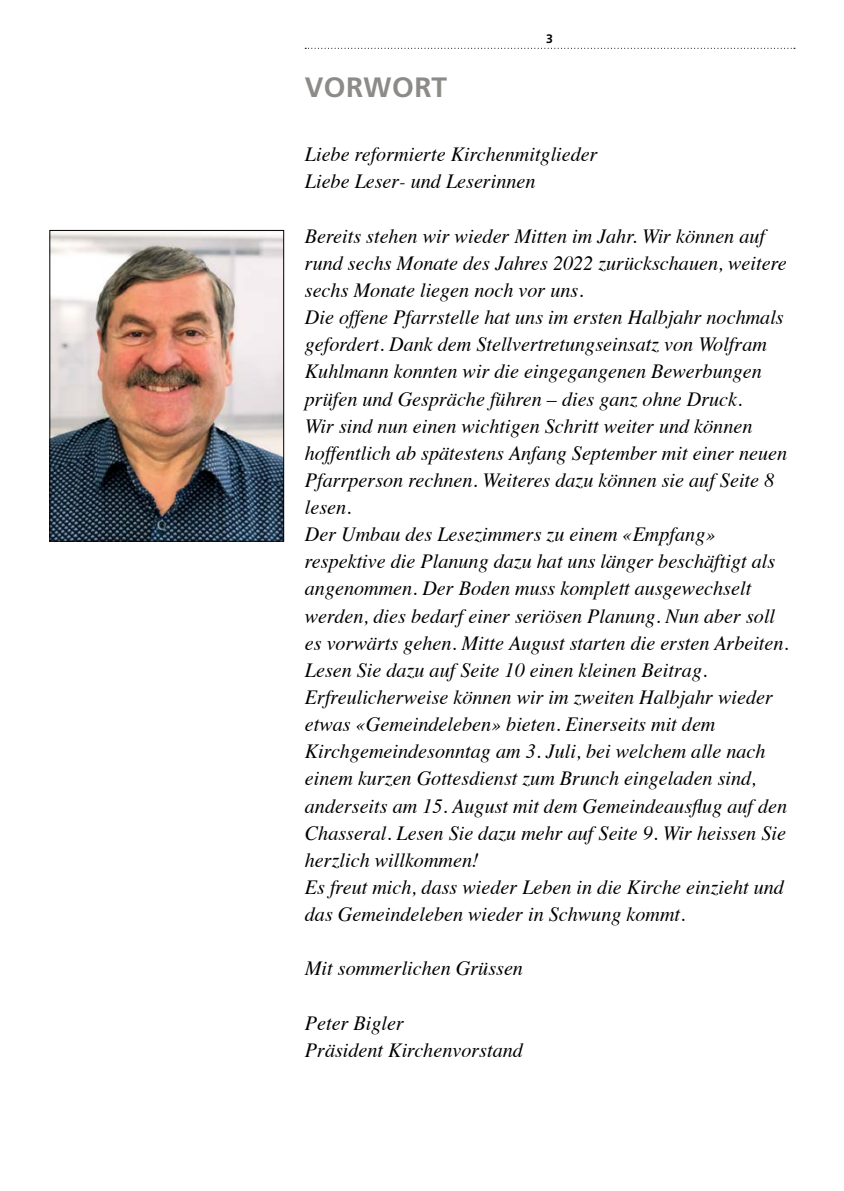
<style>
.page{position:relative;width:844px;height:1191px;background:#fff}
.page>*{position:absolute;margin:0;border:0;box-sizing:border-box;transform-origin:0 0}
.rubriktitel{font:700 28px "Frutiger";letter-spacing:.02em;color:#8c8b88}
.vorwort{font:italic 20.12px/27.1px "Times";color:#000}
.t1{font:700 12.25px "Frutiger";color:#000}
</style>
<div class="page">
<svg style="left:305px;top:48px;width:489px;height:1px"></svg>
<img style="left:52px;top:232px;width:230px;height:307px">
<div style="left:50px;top:230px;width:234px;height:311px;border:1px solid #000"></div>
<p class="rubriktitel" style="left:304px;top:71px;width:144px">VORWORT</p>
<p class="t1" style="left:546px;top:31px;width:8px">3</p>
<p class="vorwort" style="left:305px;top:140px;width:294px">Liebe reformierte Kirchenmitglieder</p>
<p class="vorwort" style="left:305px;top:167px;width:232px">Liebe Leser- und Leserinnen</p>
<p class="vorwort" style="left:305px;top:221px;width:483px">Bereits stehen wir wieder Mitten im Jahr. Wir können auf rund sechs Monate des Jahres 2022 zurückschauen, weitere sechs Monate liegen noch vor uns.</p>
<p class="vorwort" style="left:305px;top:302px;width:484px">Die offene Pfarrstelle hat uns im ersten Halbjahr nochmals gefordert. Dank dem Stellvertretungseinsatz von Wolfram Kuhlmann konnten wir die eingegangenen Bewerbungen prüfen und Gespräche führen – dies ganz ohne Druck.<br>Wir sind nun einen wichtigen Schritt weiter und können hoffentlich ab spätestens Anfang September mit einer neuen Pfarrperson rechnen. Weiteres dazu können sie auf Seite 8 lesen.</p>
<p class="vorwort" style="left:305px;top:519px;width:485px">Der Umbau des Lesezimmers zu einem «Empfang» respektive die Planung dazu hat uns länger beschäftigt als angenommen. Der Boden muss komplett ausgewechselt werden, dies bedarf einer seriösen Planung. Nun aber soll es vorwärts gehen. Mitte August starten die ersten Arbeiten.<br>Lesen Sie dazu auf Seite 10 einen kleinen Beitrag.</p>
<p class="vorwort" style="left:305px;top:682px;width:484px">Erfreulicherweise können wir im zweiten Halbjahr wieder etwas «Gemeindeleben» bieten. Einerseits mit dem Kirchgemeindesonntag am 3. Juli, bei welchem alle nach einem kurzen Gottesdienst zum Brunch eingeladen sind, anderseits am 15. August mit dem Gemeindeausflug auf den Chasseral. Lesen Sie dazu mehr auf Seite 9. Wir heissen Sie herzlich willkommen!</p>
<p class="vorwort" style="left:305px;top:872px;width:480px">Es freut mich, dass wieder Leben in die Kirche einzieht und das Gemeindeleben wieder in Schwung kommt.</p>
<p class="vorwort" style="left:305px;top:953px;width:219px">Mit sommerlichen Grüssen</p>
<p class="vorwort" style="left:305px;top:1008px;width:100px">Peter Bigler</p>
<p class="vorwort" style="left:305px;top:1035px;width:219px">Präsident Kirchenvorstand</p>
</div>
